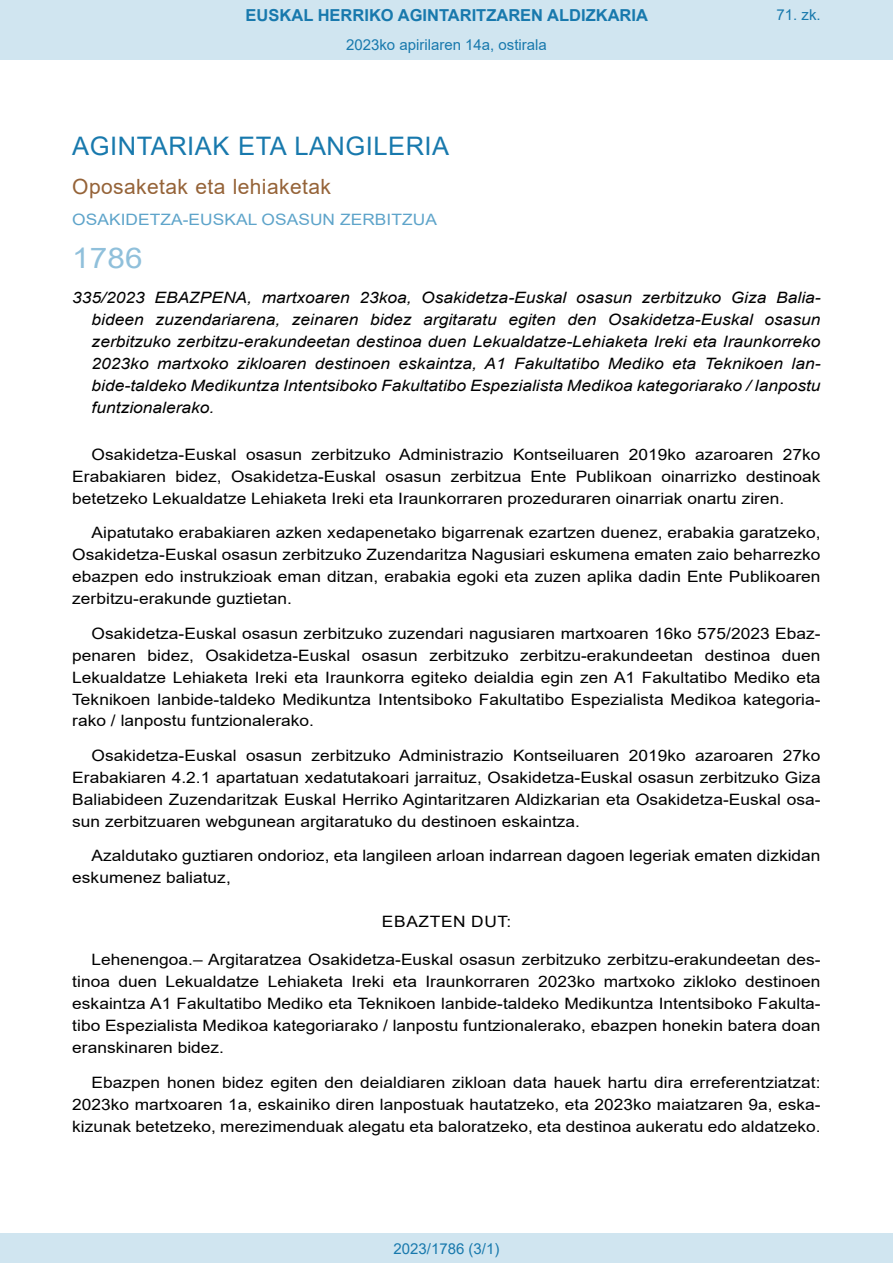
<style>
.page{position:relative;width:893px;height:1263px;background:#fff}
.page>*{position:absolute;margin:0;border:0;box-sizing:border-box;transform-origin:0 0}
.BOPVOrden{font:28.5px "Arial";color:#90c0db;scale:1.11 1}
.BOPVSeccion{font:25.5px "Arial";letter-spacing:.02em;color:#1879ad}
.BOPVSubseccion{font:21px "Arial";letter-spacing:.02em;color:#956338}
.t1{font:700 16.5px "Arial";color:#1879ad}
.BOPVDetalle{font:15.6px/21.9px "Arial";color:#000;text-align:justify;scale:1.11 1}
.BOPVTitulo{font:italic 15.6px/21.9px "Arial";color:#000;text-align:justify;scale:1.11 1}
.BOPVOrganismo{font:15.6px "Arial";letter-spacing:.005em;color:#5ea4ca;scale:1.11 1}
.BOPVClave{font:15.6px "Arial";letter-spacing:.035em;color:#000;scale:1.11 1}
.Paginacion_Centro{font:15px "Arial";color:#1879ad}
</style>
<div class="page">
<div style="left:0;top:0;width:893px;height:60px;background:#d0e5f0"></div>
<div style="left:0;top:1233px;width:893px;height:30px;background:#d0e5f0"></div>
<p class="t1" style="left:246px;top:3px;width:404px">EUSKAL HERRIKO AGINTARITZAREN ALDIZKARIA</p>
<p class="Paginacion_Centro" style="left:346px;top:35px;width:202px">2023ko apirilaren 14a, ostirala</p>
<p class="Paginacion_Centro" style="left:776px;top:5px;width:46px">71. zk.</p>
<p class="BOPVSeccion" style="left:72px;top:128px;width:378px">AGINTARIAK ETA LANGILERIA</p>
<p class="BOPVSubseccion" style="left:72px;top:172px;width:260px">Oposaketak eta lehiaketak</p>
<p class="BOPVOrganismo" style="left:72px;top:208px;width:330px">OSAKIDETZA-EUSKAL OSASUN ZERBITZUA</p>
<p class="BOPVOrden" style="left:72px;top:239px;width:65px">1786</p>
<p class="BOPVTitulo" style="left:92px;top:287px;width:658px;text-indent:-19px">335/2023 EBAZPENA, martxoaren 23koa, Osakidetza-Euskal osasun zerbitzuko Giza Balia&shy;bideen zuzendariarena, zeinaren bidez argitaratu egiten den Osakidetza-Euskal osasun zerbitzuko zerbitzu-erakundeetan destinoa duen Lekualdatze-Lehiaketa Ireki eta Iraunkorreko 2023ko martxoko zikloaren destinoen eskaintza, A1 Fakultatibo Mediko eta Teknikoen lan&shy;bide-taldeko Medikuntza Intentsiboko Fakultatibo Espezialista Medikoa kategoriarako / lanpostu funtzionalerako.</p>
<p class="BOPVDetalle" style="left:72px;top:443px;width:676px;text-indent:19px">Osakidetza-Euskal osasun zerbitzuko Administrazio Kontseiluaren 2019ko azaroaren 27ko Erabakiaren bidez, Osakidetza-Euskal osasun zerbitzua Ente Publikoan oinarrizko destinoak betetzeko Lekualdatze Lehiaketa Ireki eta Iraunkorraren prozeduraren oinarriak onartu ziren.</p>
<p class="BOPVDetalle" style="left:72px;top:522px;width:676px;text-indent:19px">Aipatutako erabakiaren azken xedapenetako bigarrenak ezartzen duenez, erabakia garatzeko, Osakidetza-Euskal osasun zerbitzuko Zuzendaritza Nagusiari eskumena ematen zaio beharrezko ebazpen edo instrukzioak eman ditzan, erabakia egoki eta zuzen aplika dadin Ente Publikoaren zerbitzu-erakunde guztietan.</p>
<p class="BOPVDetalle" style="left:72px;top:622px;width:676px;text-indent:19px">Osakidetza-Euskal osasun zerbitzuko zuzendari nagusiaren martxoaren 16ko 575/2023 Ebaz&shy;penaren bidez, Osakidetza-Euskal osasun zerbitzuko zerbitzu-erakundeetan destinoa duen Lekualdatze Lehiaketa Ireki eta Iraunkorra egiteko deialdia egin zen A1 Fakultatibo Mediko eta Teknikoen lanbide-taldeko Medikuntza Intentsiboko Fakultatibo Espezialista Medikoa kategoria&shy;rako / lanpostu funtzionalerako.</p>
<p class="BOPVDetalle" style="left:72px;top:744px;width:676px;text-indent:19px">Osakidetza-Euskal osasun zerbitzuko Administrazio Kontseiluaren 2019ko azaroaren 27ko Erabakiaren 4.2.1 apartatuan xedatutakoari jarraituz, Osakidetza-Euskal osasun zerbitzuko Giza Baliabideen Zuzendaritzak Euskal Herriko Agintaritzaren Aldizkarian eta Osakidetza-Euskal osa&shy;sun zerbitzuaren webgunean argitaratuko du destinoen eskaintza.</p>
<p class="BOPVDetalle" style="left:72px;top:845px;width:676px;text-indent:19px">Azaldutako guztiaren ondorioz, eta langileen arloan indarrean dagoen legeriak ematen dizkidan eskumenez baliatuz,</p>
<p class="BOPVClave" style="left:382px;top:910px;width:118px">EBAZTEN DUT:</p>
<p class="BOPVDetalle" style="left:72px;top:949px;width:676px;text-indent:19px">Lehenengoa.– Argitaratzea Osakidetza-Euskal osasun zerbitzuko zerbitzu-erakundeetan des&shy;tinoa duen Lekualdatze Lehiaketa Ireki eta Iraunkorraren 2023ko martxoko zikloko destinoen eskaintza A1 Fakultatibo Mediko eta Teknikoen lanbide-taldeko Medikuntza Intentsiboko Fakulta&shy;tibo Espezialista Medikoa kategoriarako / lanpostu funtzionalerako, ebazpen honekin batera doan eranskinaren bidez.</p>
<p class="BOPVDetalle" style="left:72px;top:1071px;width:676px;text-indent:19px">Ebazpen honen bidez egiten den deialdiaren zikloan data hauek hartu dira erreferentziatzat:<br>2023ko martxoaren 1a, eskainiko diren lanpostuak hautatzeko, eta 2023ko maiatzaren 9a, eska&shy;kizunak betetzeko, merezimenduak alegatu eta baloratzeko, eta destinoa aukeratu edo aldatzeko.</p>
<p class="Paginacion_Centro" style="left:393px;top:1238px;width:107px">2023/1786 (3/1)</p>
</div>
